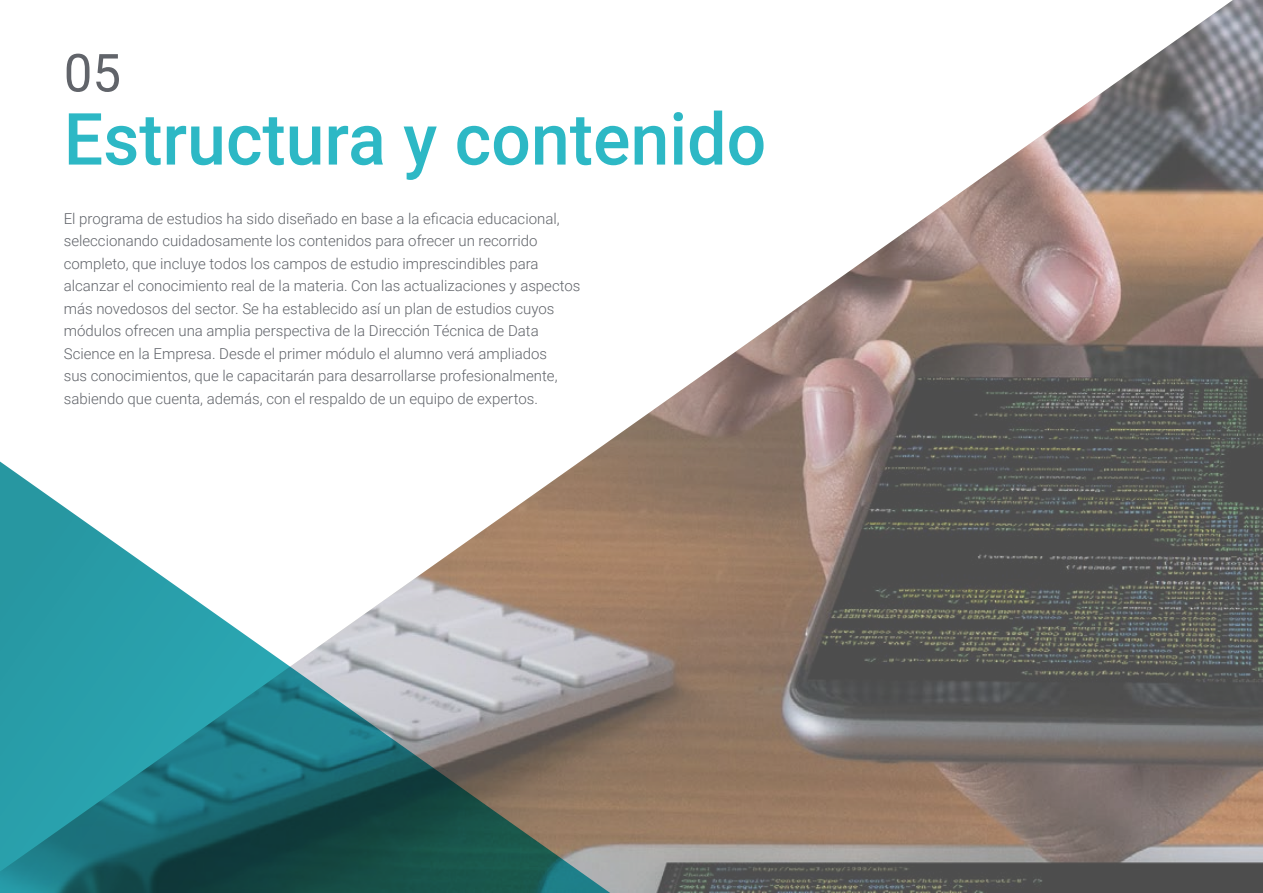
<style>
.page{position:relative;width:1263px;height:893px;background:#fff}
.page>*{position:absolute;margin:0;border:0;box-sizing:border-box;transform-origin:0 0}
.t1{font:500 72px "Roboto";color:#2db8c5}
.t2{font:52.5px "Roboto";color:#61646a}
.t3{font:300 15px/22.5px "Roboto";color:#61646a}
</style>
<div class="page">
<img style="left:602px;top:0;width:661px;height:893px">
<svg style="left:0;top:446px;width:640px;height:447px"></svg>
<h2 class="t2" style="left:64px;top:36px;width:59px">05</h2>
<h1 class="t1" style="left:64px;top:89px;width:704px">Estructura y contenido</h1>
<p class="t3" style="left:64px;top:207px;width:518px">El programa de estudios ha sido diseñado en base a la eficacia educacional, seleccionando cuidadosamente los contenidos para ofrecer un recorrido completo, que incluye todos los campos de estudio imprescindibles para alcanzar el conocimiento real de la materia. Con las actualizaciones y aspectos más novedosos del sector. Se ha establecido así un plan de estudios cuyos módulos ofrecen una amplia perspectiva de la Dirección Técnica de Data Science en la Empresa. Desde el primer módulo el alumno verá ampliados<br>sus conocimientos, que le capacitarán para desarrollarse profesionalmente, sabiendo que cuenta, además, con el respaldo de un equipo de expertos.</p>
</div>
